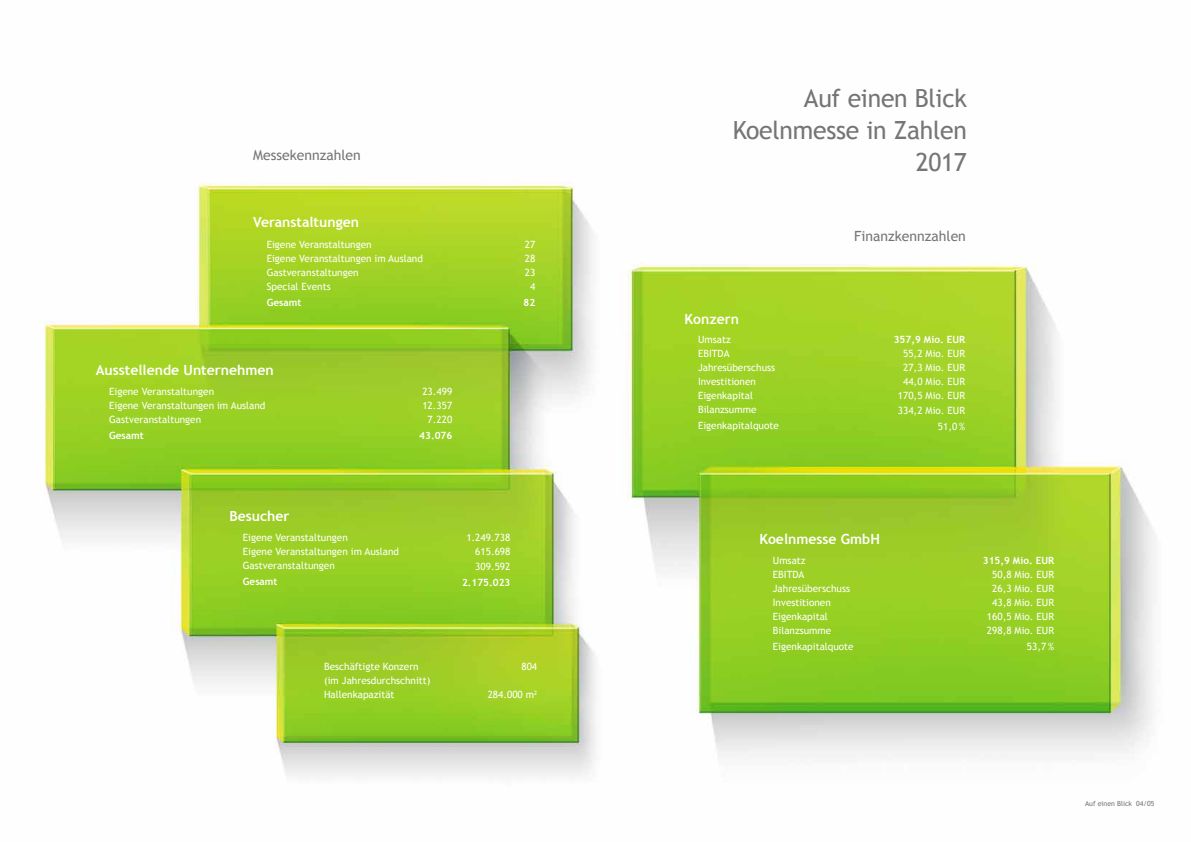
<style>
.page{position:relative;width:1191px;height:842px;background:#fff}
.page>*{position:absolute;margin:0;border:0;box-sizing:border-box;transform-origin:0 0}
.t1{font:25px/32px "Trebuchet MS";letter-spacing:-.01em;color:#757574;text-align:right}
.t2{font:700 14px "Trebuchet MS";color:#fff}
.t3{font:14px "Trebuchet MS";color:#757574}
.t4{font:10px/14px "Trebuchet MS";color:#fff}
.t5{font:700 10px "Trebuchet MS";color:#fff}
.t6{font:7px "Trebuchet MS";color:#757574}
</style>
<div class="page">
<img style="left:44px;top:183px;width:1111px;height:593px">
<h2 class="t3" style="left:253px;top:147px;width:109px">Messekennzahlen</h2>
<h2 class="t2" style="left:253px;top:213px;width:107px">Veranstaltungen</h2>
<p class="t4" style="left:267px;top:237px;width:158px">Eigene Veranstaltungen<br>Eigene Veranstaltungen im Ausland<br>Gastveranstaltungen<br>Special Events</p>
<p class="t5" style="left:267px;top:296px;width:36px">Gesamt</p>
<h2 class="t2" style="left:96px;top:361px;width:180px">Ausstellende Unternehmen</h2>
<p class="t4" style="left:109px;top:385px;width:158px">Eigene Veranstaltungen<br>Eigene Veranstaltungen im Ausland<br>Gastveranstaltungen</p>
<p class="t5" style="left:109px;top:429px;width:36px">Gesamt</p>
<p class="t4" style="left:422px;top:385px;width:31px;text-align:center">23.499<br>12.357<br>7.220</p>
<p class="t5" style="left:419px;top:429px;width:34px">43.076</p>
<p class="t4" style="left:525px;top:237px;width:12px;text-align:center">27<br>28<br>23<br>4</p>
<p class="t5" style="left:523px;top:296px;width:13px">82</p>
<h2 class="t2" style="left:229px;top:507px;width:62px">Besucher</h2>
<p class="t4" style="left:243px;top:531px;width:158px">Eigene Veranstaltungen<br>Eigene Veranstaltungen im Ausland<br>Gastveranstaltungen</p>
<p class="t5" style="left:243px;top:575px;width:36px">Gesamt</p>
<p class="t4" style="left:475px;top:531px;width:37px;text-align:justify;text-indent:-9px">1.249.738<br>615.698<br>309.592</p>
<p class="t5" style="left:462px;top:576px;width:50px">2.175.023</p>
<p class="t4" style="left:324px;top:659px;width:108px">Beschäftigte Konzern (im Jahresdurchschnitt)<br>Hallenkapazität</p>
<p class="t4" style="left:521px;top:659px;width:17px">804</p>
<p class="t4" style="left:488px;top:687px;width:51px">284.000 m<sup>2</sup></p>
<h1 class="t1" style="left:733px;top:83px;width:235px">Auf einen Blick<br>Koelnmesse in Zahlen<br>2017</h1>
<h2 class="t2" style="left:684px;top:310px;width:56px">Konzern</h2>
<p class="t4" style="left:698px;top:333px;width:79px">Umsatz<br>EBITDA<br>Jahresüberschuss<br>Investitionen<br>Eigenkapital<br>Bilanzsumme</p>
<p class="t4" style="left:698px;top:419px;width:82px">Eigenkapitalquote</p>
<h2 class="t3" style="left:854px;top:227px;width:113px">Finanzkennzahlen</h2>
<p class="t5" style="left:893px;top:333px;width:73px">357,9 Mio. EUR</p>
<p class="t4" style="left:898px;top:347px;width:69px;text-align:center">55,2 Mio. EUR<br>27,3 Mio. EUR<br>44,0 Mio. EUR<br>170,5 Mio. EUR<br>334,2 Mio. EUR</p>
<p class="t4" style="left:937px;top:419px;width:29px">51,0 %</p>
<h2 class="t2" style="left:759px;top:530px;width:122px">Koelnmesse GmbH</h2>
<p class="t4" style="left:773px;top:553px;width:79px">Umsatz<br>EBITDA<br>Jahresüberschuss<br>Investitionen<br>Eigenkapital<br>Bilanzsumme</p>
<p class="t4" style="left:773px;top:639px;width:82px">Eigenkapitalquote</p>
<p class="t5" style="left:982px;top:554px;width:73px">315,9 Mio. EUR</p>
<p class="t4" style="left:987px;top:567px;width:69px;text-align:center">50,8 Mio. EUR<br>26,3 Mio. EUR<br>43,8 Mio. EUR<br>160,5 Mio. EUR<br>298,8 Mio. EUR</p>
<p class="t4" style="left:1027px;top:640px;width:29px">53,7 %</p>
<p class="t6" style="left:1085px;top:799px;width:71px">Auf einen Blick 04/05</p>
</div>
